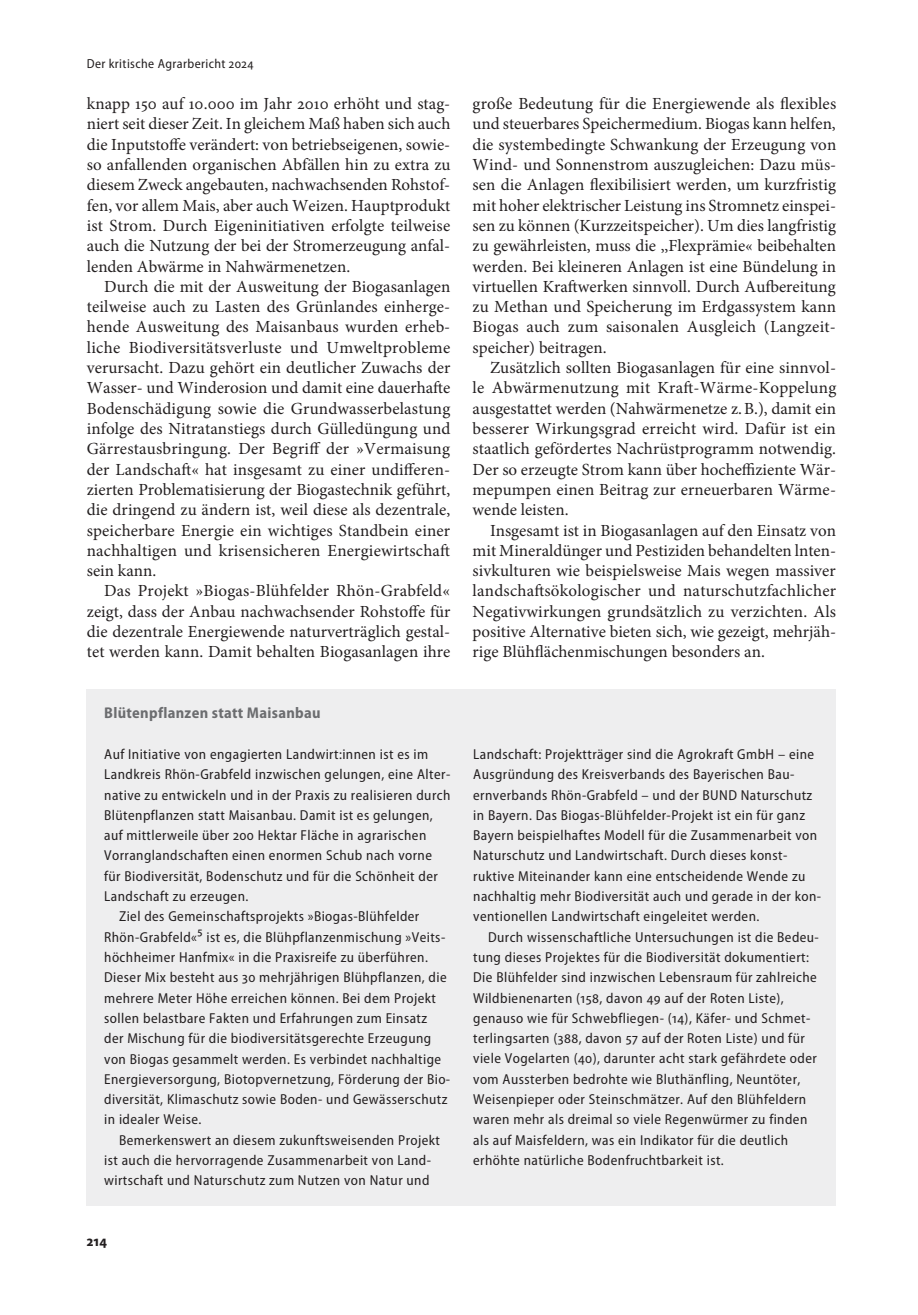
<style>
.page{position:relative;width:918px;height:1315px;background:#fff}
.page>*{position:absolute;margin:0;border:0;box-sizing:border-box;transform-origin:0 0}
.t1{font:16.97px/20.3px "Minion Pro";color:#231f20;text-align:justify}
.t2{font:700 semi-condensed 15.58px "Myriad Pro";letter-spacing:.02em;color:#6c6d70}
.t3{font:700 semi-condensed 14.88px "Myriad Pro";color:#231f20}
.t4{font:semi-condensed 14.35px/20.3px "Myriad Pro";letter-spacing:.03em;color:#231f20}
.t5{font:semi-condensed 13.12px "Myriad Pro";letter-spacing:.03em;color:#231f20}
.s1{font-size:17.5px}
</style>
<div class="page">
<div style="left:87px;top:689px;width:749px;height:516px;background:#eeeeef"></div>
<p class="t5" style="left:87px;top:57px;width:168px">Der kritische Agrarbericht 2024</p>
<p class="t1" style="left:87px;top:94px;width:365px">knapp 150 auf 10.000 im Jahr 2010 erhöht und stag&shy;niert seit dieser Zeit. In gleichem Maß haben sich auch die Inputstoffe verändert: von betriebseigenen, sowie&shy;so anfallenden organischen Abfällen hin zu extra zu diesem Zweck angebauten, nachwachsenden Rohstof&shy;fen, vor allem Mais, aber auch Weizen. Hauptprodukt ist Strom. Durch Eigeninitiativen erfolgte teilweise auch die Nutzung der bei der Stromerzeugung anfal&shy;lenden Abwärme in Nahwärmenetzen.</p>
<p class="t1" style="left:87px;top:276px;width:365px;text-indent:17px">Durch die mit der Ausweitung der Biogasanlagen teilweise auch zu Lasten des Grünlandes einherge&shy;hende Ausweitung des Maisanbaus wurden erheb&shy;liche Biodiversitätsverluste und Umweltprobleme verursacht. Dazu gehört ein deutlicher Zuwachs der Wasser- und Winderosion und damit eine dauerhafte Bodenschädigung sowie die Grundwasserbelastung infolge des Nitratanstiegs durch Gülledüngung und Gärrestausbringung. Der Begriff der »Vermaisung der Landschaft« hat insgesamt zu einer undifferen&shy;zierten Problematisierung der Biogastechnik geführt, die dringend zu ändern ist, weil diese als dezentrale, speicherbare Energie ein wichtiges Standbein einer nachhaltigen und krisensicheren Energiewirtschaft sein kann.</p>
<p class="t1" style="left:87px;top:581px;width:365px;text-indent:17px">Das Projekt »Biogas-Blühfelder Rhön-Grabfeld« zeigt, dass der Anbau nachwachsender Rohstoffe für die dezentrale Energiewende naturverträglich gestal&shy;tet werden kann. Damit behalten Biogasanlagen ihre</p>
<p class="t2" style="left:104px;top:704px;width:218px">Blütenpflanzen statt Maisanbau</p>
<p class="t4" style="left:104px;top:744px;width:326px">Auf Initiative von engagierten Landwirt:innen ist es im</p>
<p class="t4" style="left:104px;top:764px;width:348px">Landkreis Rhön-Grabfeld inzwischen gelungen, eine Alter-</p>
<p class="t4" style="left:104px;top:785px;width:348px">native zu entwickeln und in der Praxis zu realisieren durch</p>
<p class="t4" style="left:104px;top:805px;width:330px">Blütenpflanzen statt Maisanbau. Damit ist es gelungen,</p>
<p class="t4" style="left:104px;top:825px;width:324px">auf mittlerweile über 200 Hektar Fläche in agrarischen</p>
<p class="t4" style="left:104px;top:846px;width:329px">Vorranglandschaften einen enormen Schub nach vorne</p>
<p class="t4" style="left:104px;top:866px;width:335px">für Biodiversität, Bodenschutz und für die Schönheit der</p>
<p class="t4" style="left:104px;top:886px;width:146px">Landschaft zu erzeugen.</p>
<p class="t4" style="left:119px;top:906px;width:302px">Ziel des Gemeinschaftsprojekts »Biogas-Blühfelder</p>
<p class="t4" style="left:104px;top:927px;width:342px">Rhön-Grabfeld«<span class="s1">5</span> ist es, die Blühpflanzenmischung »Veits-</p>
<p class="t4" style="left:104px;top:947px;width:325px">höchheimer Hanfmix« in die Praxisreife zu überführen.</p>
<p class="t4" style="left:104px;top:967px;width:344px">Dieser Mix besteht aus 30 mehrjährigen Blühpflanzen, die</p>
<p class="t4" style="left:104px;top:988px;width:333px">mehrere Meter Höhe erreichen können. Bei dem Projekt</p>
<p class="t4" style="left:104px;top:1008px;width:324px">sollen belastbare Fakten und Erfahrungen zum Einsatz</p>
<p class="t4" style="left:104px;top:1028px;width:329px">der Mischung für die biodiversitätsgerechte Erzeugung</p>
<p class="t4" style="left:104px;top:1049px;width:338px">von Biogas gesammelt werden. Es verbindet nachhaltige</p>
<p class="t4" style="left:104px;top:1069px;width:347px">Energieversorgung, Biotopvernetzung, Förderung der Bio-</p>
<p class="t4" style="left:104px;top:1089px;width:345px">diversität, Klimaschutz sowie Boden- und Gewässerschutz</p>
<p class="t4" style="left:104px;top:1109px;width:99px">in idealer Weise.</p>
<p class="t4" style="left:119px;top:1130px;width:322px">Bemerkenswert an diesem zukunftsweisenden Projekt</p>
<p class="t4" style="left:104px;top:1150px;width:328px">ist auch die hervorragende Zusammenarbeit von Land-</p>
<p class="t4" style="left:104px;top:1170px;width:327px">wirtschaft und Naturschutz zum Nutzen von Natur und</p>
<p class="t3" style="left:87px;top:1233px;width:22px">214</p>
<p class="t1" style="left:472px;top:94px;width:365px;text-align:left">große Bedeutung für die Energiewende als flexibles und steuerbares Speichermedium. Biogas kann helfen, die systembedingte Schwankung der Erzeugung von Wind- und Sonnenstrom auszugleichen: Dazu müs&shy;sen die Anlagen flexibilisiert werden, um kurzfristig mit hoher elektrischer Leistung ins Stromnetz einspei&shy;sen zu können (Kurzzeitspeicher). Um dies langfristig zu gewährleisten, muss die ,,Flexprämie« beibehalten werden. Bei kleineren Anlagen ist eine Bündelung in virtuellen Kraftwerken sinnvoll. Durch Aufbereitung zu Methan und Speicherung im Erdgassystem kann Biogas auch zum saisonalen Ausgleich (Langzeit&shy;speicher) beitragen.</p>
<p class="t1" style="left:472px;top:357px;width:365px;text-indent:17px">Zusätzlich sollten Biogasanlagen für eine sinnvol&shy;le Abwärmenutzung mit Kraft-Wärme-Koppelung ausgestattet werden (Nahwärmenetze z.B.), damit ein besserer Wirkungsgrad erreicht wird. Dafür ist ein staatlich gefördertes Nachrüstprogramm notwendig.<br>Der so erzeugte Strom kann über hocheffiziente Wär&shy;mepumpen einen Beitrag zur erneuerbaren Wärme&shy;wende leisten.</p>
<p class="t1" style="left:472px;top:520px;width:365px;text-indent:17px">Insgesamt ist in Biogasanlagen auf den Einsatz von mit Mineraldünger und Pestiziden behandelten lnten&shy;sivkulturen wie beispielsweise Mais wegen massiver landschaftsökologischer und naturschutzfachlicher Negativwirkungen grundsätzlich zu verzichten. Als positive Alternative bieten sich, wie gezeigt, mehrjäh&shy;rige Blühflächenmischungen besonders an.</p>
<p class="t4" style="left:473px;top:744px;width:349px">Landschaft: Projektträger sind die Agrokraft GmbH – eine Ausgründung des Kreisverbands des Bayerischen Bau&shy;ernverbands Rhön-Grabfeld – und der BUND Naturschutz in Bayern. Das Biogas-Blühfelder-Projekt ist ein für ganz Bayern beispielhaftes Modell für die Zusammenarbeit von Naturschutz und Landwirtschaft. Durch dieses konst&shy;ruktive Miteinander kann eine entscheidende Wende zu nachhaltig mehr Biodiversität auch und gerade in der kon&shy;ventionellen Landwirtschaft eingeleitet werden.</p>
<p class="t4" style="left:473px;top:927px;width:347px;text-indent:15px">Durch wissenschaftliche Untersuchungen ist die Bedeu&shy;tung dieses Projektes für die Biodiversität dokumentiert:<br>Die Blühfelder sind inzwischen Lebensraum für zahlreiche Wildbienenarten (158, davon 49 auf der Roten Liste), genauso wie für Schwebfliegen- (14), Käfer- und Schmet&shy;terlingsarten (388, davon 57 auf der Roten Liste) und für viele Vogelarten (40), darunter acht stark gefährdete oder vom Aussterben bedrohte wie Bluthänfling, Neuntöter, Weisenpieper oder Steinschmätzer. Auf den Blühfeldern waren mehr als dreimal so viele Regenwürmer zu finden als auf Maisfeldern, was ein Indikator für die deutlich erhöhte natürliche Bodenfruchtbarkeit ist.</p>
</div>
